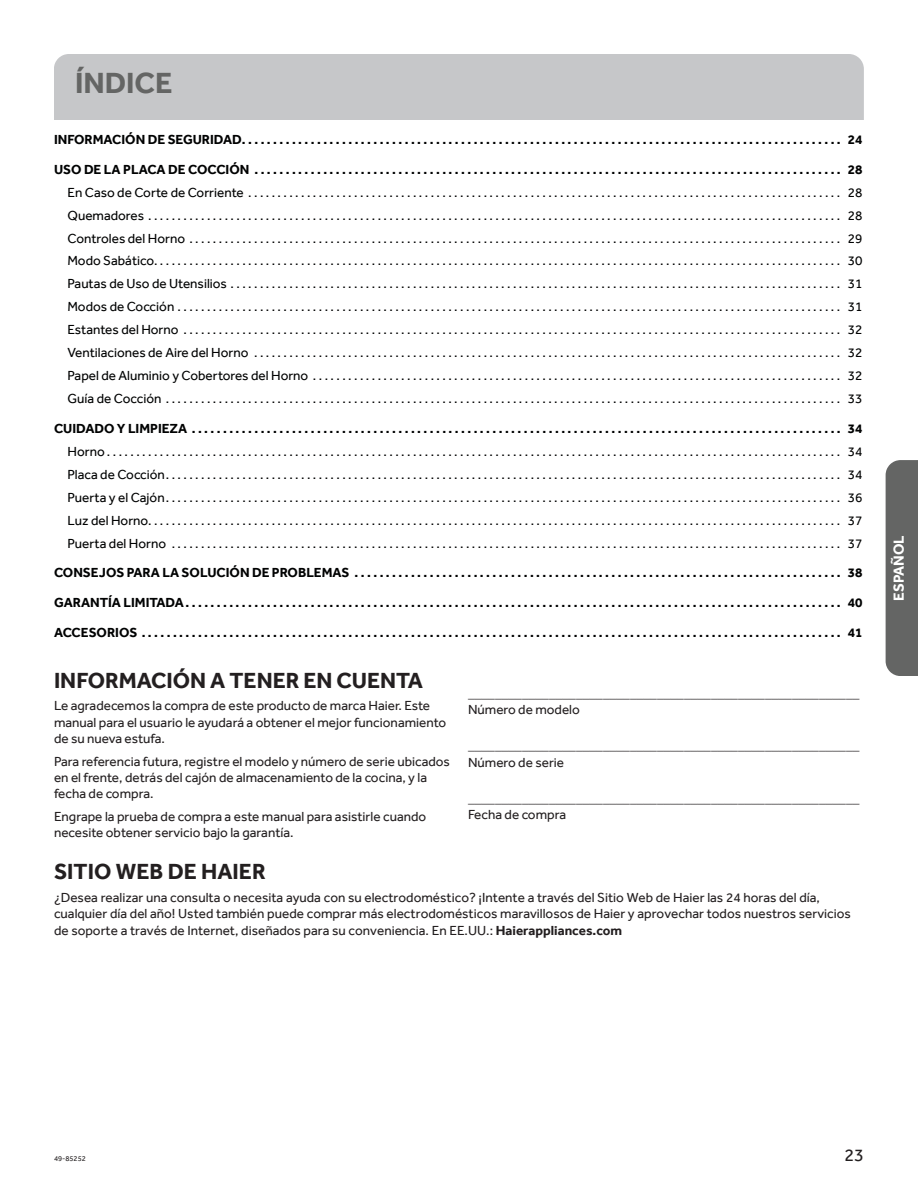
<style>
.page{position:relative;width:918px;height:1188px;background:#fff}
.page>*{position:absolute;margin:0;border:0;box-sizing:border-box;transform-origin:0 0}
.t1{font:700 30px "Effra";color:#646564}
.t2{font:700 22.5px "Effra";color:#231f20}
.t3{font:18px "Effra";color:#231f20}
.t4{font:700 15px "Effra";color:#fff}
.t5{font:13.5px/23px "Effra";color:#010202;text-align:justify}
.t6{font:13.5px/16.2px "Effra";color:#231f20}
.t7{font:700 13.5px/29.7px "Effra";color:#010202}
.t8{font:7.5px "Effra";color:#231f20}
.s1{font-weight:700}
</style>
<div class="page">
<div style="left:886px;top:460px;width:32px;height:216px;background:#646564"></div>
<div style="left:54px;top:54px;width:810px;height:66px;background:#c6c7c9"></div>
<h1 class="t1" style="left:75px;top:65px;width:99px">ÍNDICE</h1>
<p class="t7" style="left:54px;top:125px;width:810px">INFORMACIÓN DE SEGURIDAD ................................................................................................ 24<br>USO DE LA PLACA DE COCCIÓN .............................................................................................. 28</p>
<p class="t5" style="left:68px;top:181px;width:797px">En Caso de Corte de Corriente ..................................................................................................... 28<br>Quemadores ...................................................................................................................... 28<br>Controles del Horno ............................................................................................................... 29<br>Modo Sabático. . . . . . . . . . . . . . . . . . . . . . . . . . . . . . . . . . . . . . . . . . . . . . . . . . . . . . . . . . . . . . . . . . . . . . . . . . . . . . . . . . . . . . . . . . . . . . . . . . . . . . . . . . . . . . . . . . . . . 30<br>Pautas de Uso de Utensilios ........................................................................................................ 31<br>Modos de Cocción ................................................................................................................. 31<br>Estantes del Horno ................................................................................................................ 32<br>Ventilaciones de Aire del Horno .................................................................................................... 32<br>Papel de Aluminio y Cobertores del Horno .......................................................................................... 32<br>Guía de Cocción ................................................................................................................... 33</p>
<p class="t7" style="left:54px;top:413px;width:810px">CUIDADO Y LIMPIEZA ........................................................................................................ 34</p>
<p class="t5" style="left:67px;top:440px;width:797px">Horno ............................................................................................................................. 34<br>Placa de Cocción ................................................................................................................... 34<br>Puerta y el Cajón ................................................................................................................... 36<br>Luz del Horno. . . . . . . . . . . . . . . . . . . . . . . . . . . . . . . . . . . . . . . . . . . . . . . . . . . . . . . . . . . . . . . . . . . . . . . . . . . . . . . . . . . . . . . . . . . . . . . . . . . . . . . . . . . . . . . . . . . . . . 37<br>Puerta del Horno .................................................................................................................. 37</p>
<p class="t7" style="left:54px;top:558px;width:810px">CONSEJOS PARA LA SOLUCIÓN DE PROBLEMAS .............................................................................. 38</p>
<p class="t7" style="left:54px;top:588px;width:810px">GARANTÍA LIMITADA ......................................................................................................... 40<br>ACCESORIOS ................................................................................................................ 41</p>
<h2 class="t2" style="left:54px;top:667px;width:371px">INFORMACIÓN A TENER EN CUENTA</h2>
<p class="t6" style="left:54px;top:698px;width:394px">Le agradecemos la compra de este producto de marca Haier. Este manual para el usuario le ayudará a obtener el mejor funcionamiento de su nueva estufa.</p>
<p class="t6" style="left:54px;top:753px;width:397px">Para referencia futura, registre el modelo y número de serie ubicados en el frente, detrás del cajón de almacenamiento de la cocina, y la fecha de compra.</p>
<p class="t6" style="left:54px;top:808px;width:374px">Engrape la prueba de compra a este manual para asistirle cuando necesite obtener servicio bajo la garantía.</p>
<p class="t6" style="left:468px;top:685px;width:393px">__________________________________________________________<br>Número de modelo</p>
<p class="t6" style="left:468px;top:738px;width:393px">__________________________________________________________<br>Número de serie</p>
<p class="t6" style="left:468px;top:790px;width:393px">__________________________________________________________<br>Fecha de compra</p>
<h2 class="t2" style="left:54px;top:858px;width:213px">SITIO WEB DE HAIER</h2>
<p class="t6" style="left:54px;top:890px;width:798px">¿Desea realizar una consulta o necesita ayuda con su electrodoméstico? ¡Intente a través del Sitio Web de Haier las 24 horas del día, cualquier día del año! Usted también puede comprar más electrodomésticos maravillosos de Haier y aprovechar todos nuestros servicios de soporte a través de Internet, diseñados para su conveniencia. En EE.UU.: <span class="s1">Haierappliances.com</span></p>
<p class="t4" style="left:890px;top:601px;width:67px;rotate:-90deg">ESPAÑOL</p>
<p class="t8" style="left:54px;top:1154px;width:33px">49-85252</p>
<h3 class="t3" style="left:844px;top:1144px;width:21px">23</h3>
</div>
